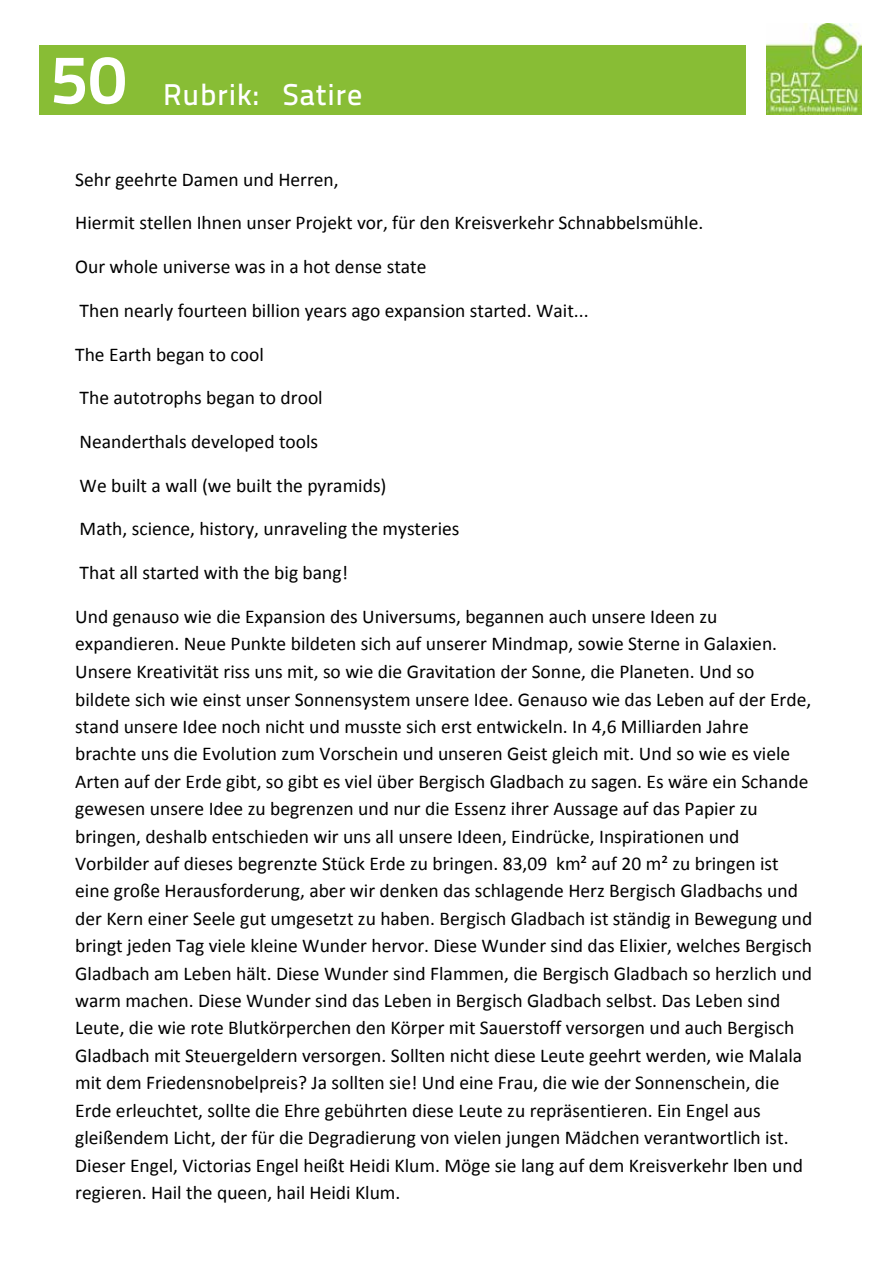
<style>
.page{position:relative;width:893px;height:1263px;background:#fff}
.page>*{position:absolute;margin:0;border:0;box-sizing:border-box;transform-origin:0 0}
.t1{font:69px "Titillium Text 22 L 800 wt";color:#fff}
.t2{font:30px "Titillium Text 22 L 600 wt";letter-spacing:.025em;color:#fff}
.t3{font:19.5px/27.5px "Calibri";color:#000}
</style>
<div class="page">
<img style="left:766px;top:23px;width:96px;height:92px">
<div style="left:39px;top:45px;width:707px;height:70px;background:#88bd35"></div>
<h1 class="t1" style="left:51px;top:26px;width:76px">50</h1>
<h2 class="t2" style="left:163px;top:71px;width:200px">Rubrik: Satire</h2>
<p class="t3" style="left:75px;top:165px;width:265px">Sehr geehrte Damen und Herren,</p>
<p class="t3" style="left:75px;top:208px;width:630px">Hiermit stellen Ihnen unser Projekt vor, für den Kreisverkehr Schnabbelsmühle.</p>
<p class="t3" style="left:75px;top:252px;width:353px">Our whole universe was in a hot dense state</p>
<p class="t3" style="left:80px;top:296px;width:511px">Then nearly fourteen billion years ago expansion started. Wait...</p>
<p class="t3" style="left:75px;top:339px;width:190px">The Earth began to cool</p>
<p class="t3" style="left:80px;top:383px;width:245px">The autotrophs began to drool</p>
<p class="t3" style="left:80px;top:427px;width:240px">Neanderthals developed tools</p>
<p class="t3" style="left:80px;top:471px;width:308px">We built a wall (we built the pyramids)</p>
<p class="t3" style="left:80px;top:514px;width:381px">Math, science, history, unraveling the mysteries</p>
<p class="t3" style="left:80px;top:558px;width:270px">That all started with the big bang!</p>
<p class="t3" style="left:75px;top:602px;width:739px">Und genauso wie die Expansion des Universums, begannen auch unsere Ideen zu expandieren. Neue Punkte bildeten sich auf unserer Mindmap, sowie Sterne in Galaxien.<br>Unsere Kreativität riss uns mit, so wie die Gravitation der Sonne, die Planeten. Und so bildete sich wie einst unser Sonnensystem unsere Idee. Genauso wie das Leben auf der Erde, stand unsere Idee noch nicht und musste sich erst entwickeln. In 4,6 Milliarden Jahre brachte uns die Evolution zum Vorschein und unseren Geist gleich mit. Und so wie es viele Arten auf der Erde gibt, so gibt es viel über Bergisch Gladbach zu sagen. Es wäre ein Schande gewesen unsere Idee zu begrenzen und nur die Essenz ihrer Aussage auf das Papier zu bringen, deshalb entschieden wir uns all unsere Ideen, Eindrücke, Inspirationen und Vorbilder auf dieses begrenzte Stück Erde zu bringen. 83,09 km² auf 20 m² zu bringen ist eine große Herausforderung, aber wir denken das schlagende Herz Bergisch Gladbachs und der Kern einer Seele gut umgesetzt zu haben. Bergisch Gladbach ist ständig in Bewegung und bringt jeden Tag viele kleine Wunder hervor. Diese Wunder sind das Elixier, welches Bergisch Gladbach am Leben hält. Diese Wunder sind Flammen, die Bergisch Gladbach so herzlich und warm machen. Diese Wunder sind das Leben in Bergisch Gladbach selbst. Das Leben sind Leute, die wie rote Blutkörperchen den Körper mit Sauerstoff versorgen und auch Bergisch Gladbach mit Steuergeldern versorgen. Sollten nicht diese Leute geehrt werden, wie Malala mit dem Friedensnobelpreis? Ja sollten sie! Und eine Frau, die wie der Sonnenschein, die Erde erleuchtet, sollte die Ehre gebührten diese Leute zu repräsentieren. Ein Engel aus gleißendem Licht, der für die Degradierung von vielen jungen Mädchen verantwortlich ist.<br>Dieser Engel, Victorias Engel heißt Heidi Klum. Möge sie lang auf dem Kreisverkehr lben und regieren. Hail the queen, hail Heidi Klum.</p>
</div>
